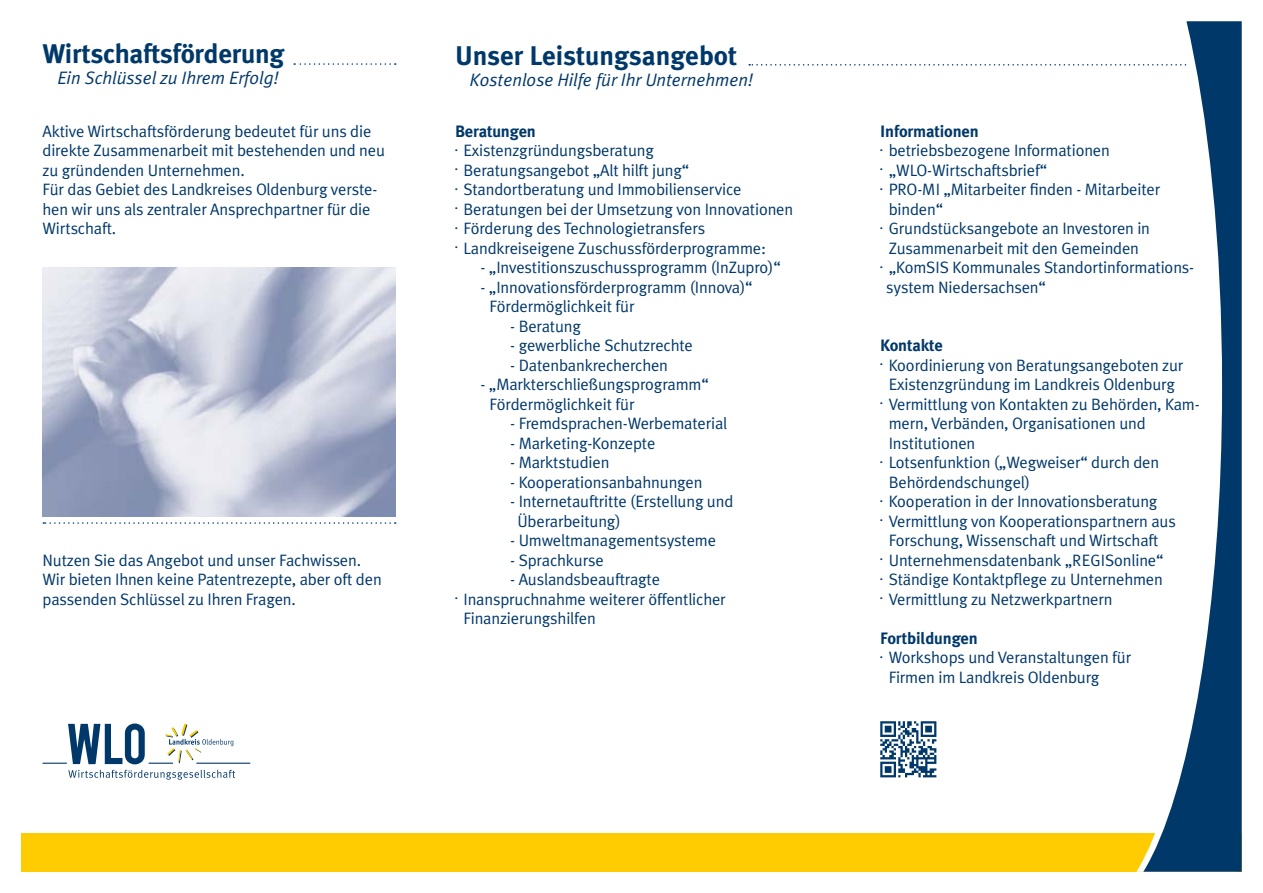
<style>
.page{position:relative;width:1263px;height:893px;background:#fff}
.page>*{position:absolute;margin:0;border:0;box-sizing:border-box;transform-origin:0 0}
.t1{font:700 27px "Meta Plus";letter-spacing:-.005em;color:#00386a}
.t2{font:italic 18px "Meta Plus Normal";color:#00386a}
.t3{font:16.5px/19.5px "Meta Plus Normal";letter-spacing:-.01em;color:#00386a}
.t4{font:700 16.5px "Meta Plus";letter-spacing:-.01em;color:#00386a}
</style>
<div class="page">
<svg style="left:749px;top:64px;width:386px;height:2px"></svg>
<div style="left:21px;top:833px;width:1221px;height:39px;background:#fecc00"></div>
<svg style="left:1143px;top:21px;width:99px;height:851px"></svg>
<svg style="left:294px;top:63px;width:102px;height:2px"></svg>
<img style="left:43px;top:267px;width:352px;height:250px">
<svg style="left:68px;top:770px;width:167px;height:10px"></svg>
<svg style="left:43px;top:723px;width:191px;height:41px"></svg>
<hr style="left:196px;top:763px;width:54px;height:1px;background:#00386a">
<svg style="left:880px;top:721px;width:56px;height:56px"></svg>
<svg style="left:43px;top:522px;width:353px;height:2px"></svg>
<h1 class="t1" style="left:43px;top:38px;width:243px">Wirtschaftsförderung</h1>
<p class="t2" style="left:57px;top:68px;width:223px">Ein Schlüssel zu Ihrem Erfolg!</p>
<p class="t3" style="left:43px;top:121px;width:344px">Aktive Wirtschaftsförderung bedeutet für uns die direkte Zusammenarbeit mit bestehenden und neu zu gründenden Unternehmen.<br>Für das Gebiet des Landkreises Oldenburg verste&shy;hen wir uns als zentraler Ansprechpartner für die Wirtschaft.</p>
<p class="t3" style="left:43px;top:550px;width:341px">Nutzen Sie das Angebot und unser Fachwissen.<br>Wir bieten Ihnen keine Patentrezepte, aber oft den passenden Schlüssel zu Ihren Fragen.</p>
<h1 class="t1" style="left:455px;top:40px;width:283px">Unser Leistungsangebot</h1>
<p class="t2" style="left:470px;top:69px;width:284px">Kostenlose Hilfe für Ihr Unternehmen!</p>
<p class="t4" style="left:455px;top:121px;width:82px">Beratungen</p>
<p class="t3" style="left:455px;top:140px;width:340px"><sup>.</sup> Existenzgründungsberatung<br><sup>.</sup> Beratungsangebot „Alt hilft jung“<br><sup>.</sup> Standortberatung und Immobilienservice<br><sup>.</sup> Beratungen bei der Umsetzung von Innovationen <sup>.</sup> Förderung des Technologietransfers<br><sup>.</sup> Landkreiseigene Zuschussförderprogramme:</p>
<p class="t3" style="left:480px;top:257px;width:302px">- „Investitionszuschussprogramm (InZupro)“</p>
<p class="t3" style="left:489px;top:277px;width:265px;text-indent:-9px">- „Innovationsförderprogramm (Innova)“<br>Fördermöglichkeit für</p>
<p class="t3" style="left:510px;top:316px;width:72px">- Beratung</p>
<p class="t3" style="left:510px;top:335px;width:184px">- gewerbliche Schutzrechte</p>
<p class="t3" style="left:510px;top:355px;width:159px">- Datenbankrecherchen</p>
<p class="t3" style="left:489px;top:374px;width:221px;text-indent:-9px">- „Markterschließungsprogramm“<br>Fördermöglichkeit für</p>
<p class="t3" style="left:510px;top:413px;width:218px">- Fremdsprachen-Werbematerial</p>
<p class="t3" style="left:510px;top:433px;width:147px">- Marketing-Konzepte</p>
<p class="t3" style="left:510px;top:452px;width:101px">- Marktstudien</p>
<p class="t3" style="left:510px;top:472px;width:194px">- Kooperationsanbahnungen</p>
<p class="t3" style="left:517px;top:491px;width:218px;text-indent:-7px">- Internetauftritte (Erstellung und<br>Überarbeitung)</p>
<p class="t3" style="left:510px;top:530px;width:207px">- Umweltmanagementsysteme</p>
<p class="t3" style="left:510px;top:550px;width:95px">- Sprachkurse</p>
<p class="t3" style="left:510px;top:569px;width:151px">- Auslandsbeauftragte</p>
<p class="t3" style="left:455px;top:589px;width:272px"><sup>.</sup> Inanspruchnahme weiterer öffentlicher</p>
<p class="t3" style="left:463px;top:608px;width:134px">Finanzierungshilfen</p>
<p class="t4" style="left:880px;top:121px;width:100px">Informationen</p>
<p class="t3" style="left:880px;top:140px;width:231px"><sup>.</sup> betriebsbezogene Informationen</p>
<p class="t3" style="left:880px;top:160px;width:168px"><sup>.</sup> „WLO-Wirtschaftsbrief“</p>
<p class="t3" style="left:880px;top:179px;width:281px"><sup>.</sup> PRO-MI „Mitarbeiter finden - Mitarbeiter</p>
<p class="t3" style="left:889px;top:199px;width:56px">binden“</p>
<p class="t3" style="left:880px;top:218px;width:271px"><sup>.</sup> Grundstücksangebote an Investoren in</p>
<p class="t3" style="left:889px;top:238px;width:252px">Zusammenarbeit mit den Gemeinden</p>
<p class="t3" style="left:880px;top:257px;width:315px"><sup>.</sup> „KomSIS Kommunales Standortinformations-</p>
<p class="t3" style="left:886px;top:277px;width:161px">system Niedersachsen“</p>
<p class="t4" style="left:880px;top:336px;width:64px">Kontakte</p>
<p class="t3" style="left:880px;top:355px;width:305px"><sup>.</sup> Koordinierung von Beratungsangeboten zur</p>
<p class="t3" style="left:889px;top:374px;width:288px">Existenzgründung im Landkreis Oldenburg</p>
<p class="t3" style="left:880px;top:394px;width:321px"><sup>.</sup> Vermittlung von Kontakten zu Behörden, Kam-</p>
<p class="t3" style="left:889px;top:413px;width:259px">mern, Verbänden, Organisationen und</p>
<p class="t3" style="left:889px;top:433px;width:88px">Institutionen</p>
<p class="t3" style="left:880px;top:452px;width:280px"><sup>.</sup> Lotsenfunktion („Wegweiser“ durch den</p>
<p class="t3" style="left:889px;top:472px;width:143px">Behördendschungel)</p>
<p class="t3" style="left:880px;top:491px;width:279px"><sup>.</sup> Kooperation in der Innovationsberatung</p>
<p class="t3" style="left:880px;top:511px;width:297px"><sup>.</sup> Vermittlung von Kooperationspartnern aus</p>
<p class="t3" style="left:889px;top:530px;width:271px">Forschung, Wissenschaft und Wirtschaft</p>
<p class="t3" style="left:880px;top:550px;width:285px"><sup>.</sup> Unternehmensdatenbank „REGISonline“</p>
<p class="t3" style="left:880px;top:569px;width:284px"><sup>.</sup> Ständige Kontaktpflege zu Unternehmen</p>
<p class="t3" style="left:880px;top:589px;width:234px"><sup>.</sup> Vermittlung zu Netzwerkpartnern</p>
<p class="t4" style="left:880px;top:628px;width:99px">Fortbildungen</p>
<p class="t3" style="left:889px;top:647px;width:244px;text-indent:-9px"><sup>.</sup> Workshops und Veranstaltungen für<br>Firmen im Landkreis Oldenburg</p>
</div>
